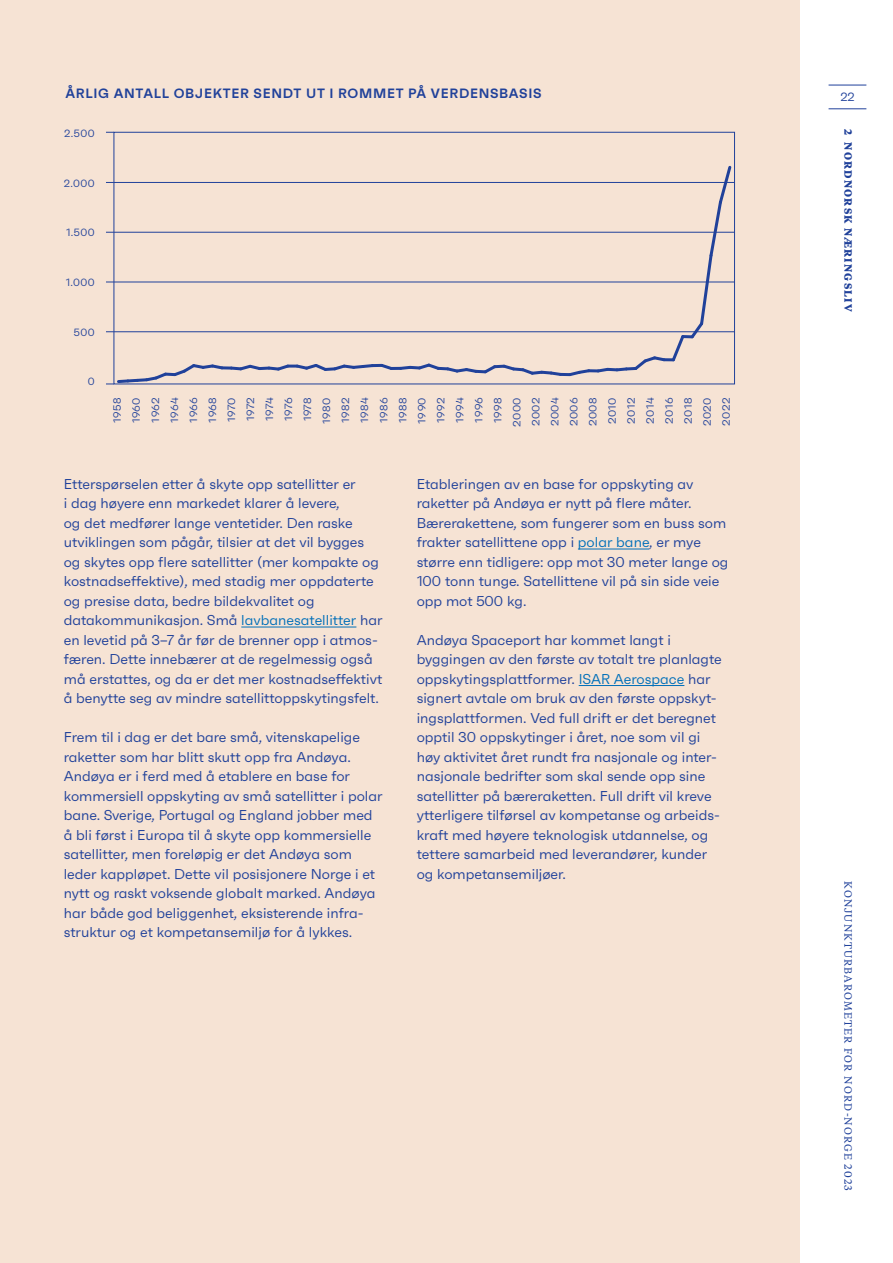
<style>
.page{position:relative;width:893px;height:1263px;background:#fff}
.page>*{position:absolute;margin:0;border:0;box-sizing:border-box;transform-origin:0 0}
.Brødtekst_i_register{font:14.25px/19.5px "Faktum";color:#20419a}
.t1{font:600 13.5px "Faktum";letter-spacing:.05em;color:#20419a}
.t2{font:12px "Faktum";color:#20419a}
.t3{font:10.5px/19px "Faktum";letter-spacing:.05em;color:#20419a;text-align:right;scale:1.05 1}
.t4{font:10.5px "Tiempos Text";letter-spacing:.1em;color:#20419a}
.t5{font:10.5px "Faktum";letter-spacing:.05em;color:#20419a}
.t6{font:700 10.5px "Tiempos Text";letter-spacing:.115em;color:#20419a}
.s1{color:#006fb9}
</style>
<div class="page">
<div style="left:0;top:0;width:799px;height:1263px;background:#f6e3d4"></div>
<hr style="left:114px;top:331px;width:620px;height:1px;background:#20419a">
<hr style="left:114px;top:282px;width:620px;height:1px;background:#20419a">
<hr style="left:114px;top:232px;width:620px;height:1px;background:#20419a">
<hr style="left:114px;top:182px;width:620px;height:1px;background:#20419a">
<svg style="left:106px;top:164px;width:627px;height:221px"></svg>
<hr style="left:241px;top:627px;width:115px;height:1px;background:#006fb9">
<hr style="left:578px;top:549px;width:71px;height:1px;background:#006fb9">
<hr style="left:579px;top:685px;width:105px;height:1px;background:#006fb9">
<hr style="left:828px;top:85px;width:38px;height:1px;background:#20419a">
<hr style="left:828px;top:108px;width:38px;height:1px;background:#20419a">
<p class="t1" style="left:65px;top:85px;width:478px">ÅRLIG ANTALL OBJEKTER SENDT UT I ROMMET PÅ VERDENSBASIS</p>
<p class="t5" style="left:64px;top:127px;width:32px">2.500</p>
<p class="t5" style="left:64px;top:177px;width:32px">2.000</p>
<p class="t5" style="left:66px;top:226px;width:30px">1.500</p>
<p class="t5" style="left:66px;top:276px;width:30px">1.000</p>
<p class="t5" style="left:74px;top:326px;width:22px">500</p>
<p class="t5" style="left:88px;top:375px;width:8px">0</p>
<p class="t3" style="left:108px;top:427px;width:30px;rotate:-90deg">1958<br>1960<br>1962<br>1964<br>1966<br>1968<br>1970<br>1972<br>1974<br>1976<br>1978<br>1980<br>1982<br>1984<br>1986<br>1988<br>1990<br>1992<br>1994<br>1996<br>1998<br>2000<br>2002<br>2004<br>2006<br>2008<br>2010<br>2012<br>2014<br>2016<br>2018<br>2020<br>2022</p>
<p class="Brødtekst_i_register" style="left:64px;top:474px;width:320px">Etterspørselen etter å skyte opp satellitter er<br>i dag høyere enn markedet klarer å levere,<br>og det medfører lange ventetider. Den raske utviklingen som pågår, tilsier at det vil bygges og skytes opp flere satellitter (mer kompakte og kostnadseffektive), med stadig mer oppdaterte og presise data, bedre bildekvalitet og datakommunikasjon. Små <span class="s1">lavbanesatellitter</span> har en levetid på 3–7 år før de brenner opp i atmos&shy;færen. Dette innebærer at de regelmessig også må erstattes, og da er det mer kostnadseffektivt å benytte seg av mindre satellittoppskytingsfelt.</p>
<p class="Brødtekst_i_register" style="left:64px;top:727px;width:320px">Frem til i dag er det bare små, vitenskapelige raketter som har blitt skutt opp fra Andøya.<br>Andøya er i ferd med å etablere en base for kommersiell oppskyting av små satellitter i polar bane. Sverige, Portugal og England jobber med å bli først i Europa til å skyte opp kommersielle satellitter, men foreløpig er det Andøya som leder kappløpet. Dette vil posisjonere Norge i et nytt og raskt voksende globalt marked. Andøya har både god beliggenhet, eksisterende infra&shy;struktur og et kompetansemiljø for å lykkes.</p>
<p class="Brødtekst_i_register" style="left:417px;top:474px;width:313px">Etableringen av en base for oppskyting av raketter på Andøya er nytt på flere måter.<br>Bærerakettene, som fungerer som en buss som frakter satellittene opp i <span class="s1">polar bane</span>, er mye større enn tidligere: opp mot 30 meter lange og 100 tonn tunge. Satellittene vil på sin side veie opp mot 500 kg.</p>
<p class="Brødtekst_i_register" style="left:417px;top:630px;width:307px">Andøya Spaceport har kommet langt i byggingen av den første av totalt tre planlagte oppskytingsplattformer. <span class="s1">ISAR Aerospace</span> har signert avtale om bruk av den første oppskyt&shy;ingsplattformen. Ved full drift er det beregnet opptil 30 oppskytinger i året, noe som vil gi høy aktivitet året rundt fra nasjonale og inter&shy;nasjonale bedrifter som skal sende opp sine satellitter på bæreraketten. Full drift vil kreve ytterligere tilførsel av kompetanse og arbeids&shy;kraft med høyere teknologisk utdannelse, og tettere samarbeid med leverandører, kunder og kompetansemiljøer.</p>
<p class="t2" style="left:840px;top:90px;width:16px">22</p>
<p class="t6" style="left:856px;top:129px;width:184px;rotate:90deg">2 Nordnorsk næringsliv</p>
<p class="t4" style="left:855px;top:881px;width:311px;rotate:90deg">KONJUNKTURBAROMETER FOR NORD-NORGE 2023</p>
</div>
